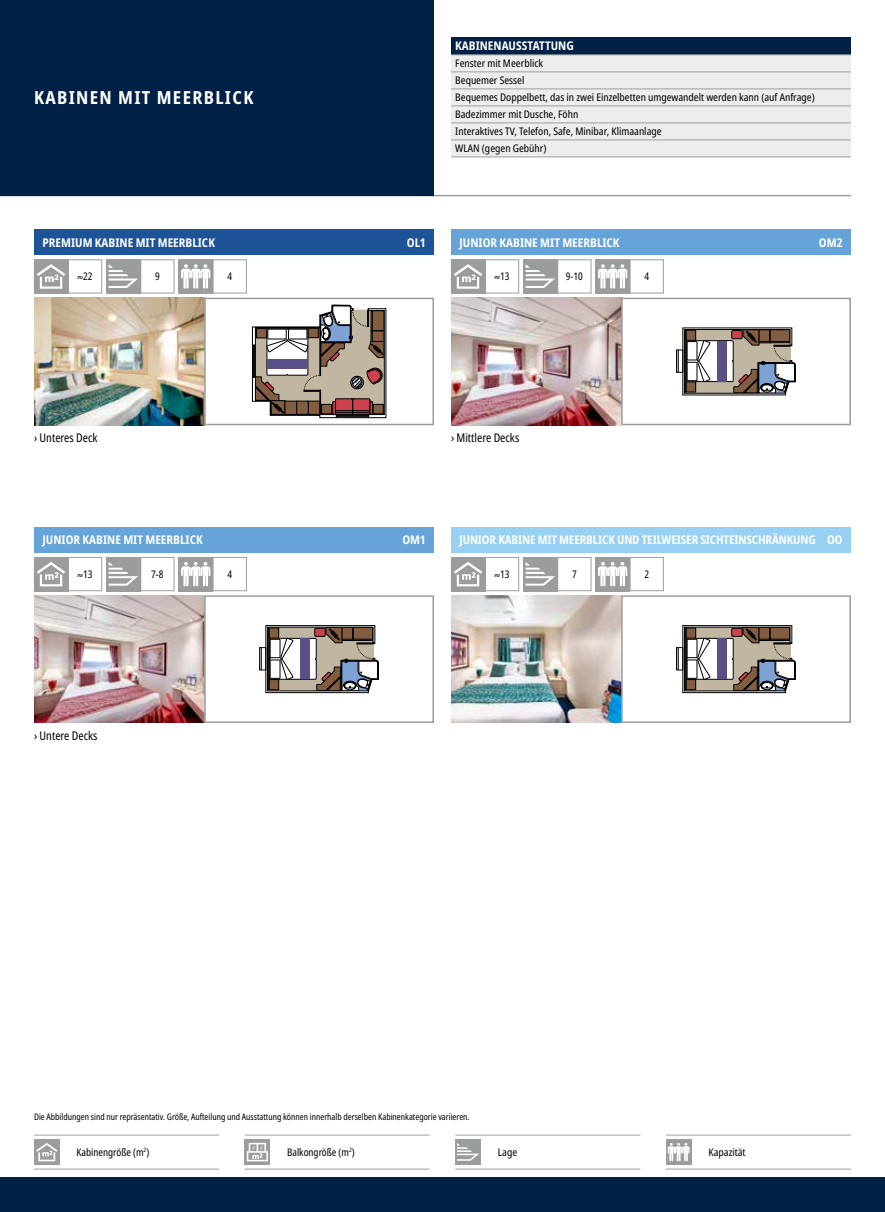
<style>
.page{position:relative;width:885px;height:1212px;background:#fff}
.page>*{position:absolute;margin:0;border:0;box-sizing:border-box;transform-origin:0 0}
.t1{font:700 condensed 18px "Noto Sans";letter-spacing:.075em;color:#fff}
.t2{font:700 condensed 12px "Noto Sans";color:#fff}
.t3{font:condensed 12px "Noto Sans";color:#000;scale:.95 1}
.t4{font:condensed 10.5px/17px "Noto Sans";color:#000}
.t5{font:condensed 10.5px "Noto Sans";color:#000;scale:.95 1}
.t6{font:condensed 9px "Noto Sans";color:#000;scale:.95 1}
</style>
<div class="page">
<img style="left:34px;top:595px;width:170px;height:128px">
<img style="left:451px;top:595px;width:170px;height:128px">
<img style="left:451px;top:298px;width:170px;height:127px">
<img style="left:34px;top:298px;width:170px;height:127px">
<div style="left:676px;top:350px;width:6px;height:22px;border:1px solid #000"></div>
<svg style="left:678px;top:328px;width:117px;height:67px"></svg>
<div style="left:621px;top:298px;width:229px;height:127px;border:2px solid #9d9d9c"></div>
<svg style="left:252px;top:305px;width:134px;height:113px"></svg>
<div style="left:204px;top:298px;width:230px;height:127px;border:2px solid #9d9d9c"></div>
<div style="left:259px;top:647px;width:7px;height:23px;border:1px solid #000"></div>
<svg style="left:260px;top:625px;width:118px;height:68px"></svg>
<div style="left:204px;top:595px;width:230px;height:128px;border:2px solid #9d9d9c"></div>
<div style="left:676px;top:647px;width:6px;height:23px;border:1px solid #000"></div>
<svg style="left:678px;top:625px;width:117px;height:68px"></svg>
<div style="left:621px;top:595px;width:229px;height:128px;border:2px solid #9d9d9c"></div>
<div style="left:0;top:1178px;width:884px;height:34px;background:#002046"></div>
<hr style="left:0;top:195px;width:850px;height:1px;background:#9d9d9c">
<div style="left:451px;top:259px;width:34px;height:34px;background:#9b9d9d"></div>
<svg style="left:454px;top:264px;width:28px;height:25px"></svg>
<div style="left:485px;top:259px;width:34px;height:34px;border:1px solid #9d9d9c"></div>
<div style="left:34px;top:259px;width:34px;height:34px;background:#9b9d9d"></div>
<svg style="left:37px;top:264px;width:28px;height:25px"></svg>
<div style="left:68px;top:259px;width:34px;height:34px;border:1px solid #9d9d9c"></div>
<div style="left:523px;top:259px;width:34px;height:34px;background:#9b9d9d"></div>
<svg style="left:525px;top:265px;width:30px;height:23px"></svg>
<div style="left:557px;top:259px;width:34px;height:34px;border:1px solid #9d9d9c"></div>
<div style="left:106px;top:259px;width:34px;height:34px;background:#9b9d9d"></div>
<svg style="left:109px;top:265px;width:29px;height:23px"></svg>
<div style="left:140px;top:259px;width:34px;height:34px;border:1px solid #9d9d9c"></div>
<div style="left:34px;top:557px;width:34px;height:34px;background:#9b9d9d"></div>
<svg style="left:37px;top:562px;width:28px;height:24px"></svg>
<div style="left:68px;top:557px;width:34px;height:34px;border:1px solid #9d9d9c"></div>
<div style="left:451px;top:557px;width:34px;height:34px;background:#9b9d9d"></div>
<svg style="left:454px;top:562px;width:28px;height:24px"></svg>
<div style="left:485px;top:557px;width:34px;height:34px;border:1px solid #9d9d9c"></div>
<div style="left:106px;top:557px;width:34px;height:34px;background:#9b9d9d"></div>
<svg style="left:109px;top:562px;width:29px;height:24px"></svg>
<div style="left:140px;top:557px;width:34px;height:34px;border:1px solid #9d9d9c"></div>
<div style="left:523px;top:557px;width:34px;height:34px;background:#9b9d9d"></div>
<svg style="left:525px;top:562px;width:30px;height:24px"></svg>
<div style="left:557px;top:557px;width:34px;height:34px;border:1px solid #9d9d9c"></div>
<div style="left:595px;top:259px;width:34px;height:34px;background:#9b9d9d"></div>
<svg style="left:598px;top:264px;width:29px;height:25px"></svg>
<div style="left:179px;top:259px;width:34px;height:34px;background:#9b9d9d"></div>
<svg style="left:181px;top:264px;width:29px;height:25px"></svg>
<div style="left:179px;top:557px;width:34px;height:34px;background:#9b9d9d"></div>
<svg style="left:181px;top:562px;width:29px;height:24px"></svg>
<div style="left:595px;top:557px;width:34px;height:34px;background:#9b9d9d"></div>
<svg style="left:598px;top:562px;width:29px;height:24px"></svg>
<div style="left:629px;top:259px;width:34px;height:34px;border:1px solid #9d9d9c"></div>
<div style="left:213px;top:259px;width:34px;height:34px;border:1px solid #9d9d9c"></div>
<div style="left:213px;top:557px;width:34px;height:34px;border:1px solid #9d9d9c"></div>
<div style="left:629px;top:557px;width:34px;height:34px;border:1px solid #9d9d9c"></div>
<div style="left:0;top:0;width:434px;height:196px;background:#002046"></div>
<div style="left:451px;top:230px;width:399px;height:25px;background:#65a3d8"></div>
<div style="left:34px;top:230px;width:400px;height:25px;background:#1e5397"></div>
<div style="left:34px;top:527px;width:400px;height:26px;background:#65a3d8"></div>
<div style="left:451px;top:527px;width:399px;height:26px;background:#97d0f3"></div>
<div style="left:451px;top:38px;width:399px;height:17px;background:#002046"></div>
<svg style="left:451px;top:55px;width:399px;height:102px;background:#eaeaea"></svg>
<hr style="left:451px;top:54px;width:399px;height:1px;background:#9d9d9c">
<hr style="left:451px;top:71px;width:399px;height:1px;background:#9d9d9c">
<hr style="left:451px;top:88px;width:399px;height:1px;background:#9d9d9c">
<hr style="left:451px;top:105px;width:399px;height:1px;background:#9d9d9c">
<hr style="left:451px;top:123px;width:399px;height:1px;background:#9d9d9c">
<hr style="left:451px;top:140px;width:399px;height:1px;background:#9d9d9c">
<hr style="left:451px;top:157px;width:399px;height:1px;background:#9d9d9c">
<hr style="left:34px;top:1135px;width:34px;height:1px;background:#9d9d9c">
<hr style="left:68px;top:1135px;width:151px;height:1px;background:#9d9d9c">
<hr style="left:34px;top:1169px;width:34px;height:1px;background:#9d9d9c">
<hr style="left:68px;top:1169px;width:151px;height:1px;background:#9d9d9c">
<div style="left:34px;top:1139px;width:26px;height:26px;background:#9b9d9d"></div>
<svg style="left:36px;top:1143px;width:21px;height:18px"></svg>
<hr style="left:244px;top:1135px;width:35px;height:1px;background:#9d9d9c">
<hr style="left:279px;top:1135px;width:150px;height:1px;background:#9d9d9c">
<hr style="left:244px;top:1169px;width:35px;height:1px;background:#9d9d9c">
<hr style="left:279px;top:1169px;width:150px;height:1px;background:#9d9d9c">
<svg style="left:244px;top:1139px;width:26px;height:26px"></svg>
<svg style="left:247px;top:1143px;width:21px;height:18px"></svg>
<hr style="left:455px;top:1135px;width:34px;height:1px;background:#9d9d9c">
<hr style="left:489px;top:1135px;width:151px;height:1px;background:#9d9d9c">
<hr style="left:455px;top:1169px;width:34px;height:1px;background:#9d9d9c">
<hr style="left:489px;top:1169px;width:151px;height:1px;background:#9d9d9c">
<div style="left:455px;top:1139px;width:25px;height:26px;background:#9b9d9d"></div>
<svg style="left:457px;top:1143px;width:22px;height:18px"></svg>
<hr style="left:665px;top:1135px;width:34px;height:1px;background:#9d9d9c">
<hr style="left:699px;top:1135px;width:151px;height:1px;background:#9d9d9c">
<hr style="left:665px;top:1169px;width:34px;height:1px;background:#9d9d9c">
<hr style="left:699px;top:1169px;width:151px;height:1px;background:#9d9d9c">
<div style="left:665px;top:1139px;width:26px;height:26px;background:#9b9d9d"></div>
<svg style="left:667px;top:1143px;width:22px;height:18px"></svg>
<h1 class="t1" style="left:34px;top:85px;width:221px">KABINEN MIT MEERBLICK</h1>
<p class="t2" style="left:455px;top:37px;width:120px">KABINENAUSSTATTUNG</p>
<p class="t4" style="left:455px;top:55px;width:361px">Fenster mit Meerblick<br>Bequemer Sessel<br>Bequemes Doppelbett, das in zwei Einzelbetten umgewandelt werden kann (auf Anfrage)<br>Badezimmer mit Dusche, Föhn<br>Interaktives TV, Telefon, Safe, Minibar, Klimaanlage<br>WLAN (gegen Gebühr)</p>
<p class="t2" style="left:43px;top:234px;width:174px">PREMIUM KABINE MIT MEERBLICK</p>
<p class="t2" style="left:407px;top:234px;width:20px">OL1</p>
<p class="t2" style="left:459px;top:234px;width:162px">JUNIOR KABINE MIT MEERBLICK</p>
<p class="t2" style="left:818px;top:234px;width:25px">OM2</p>
<p class="t5" style="left:78px;top:269px;width:17px">≈22</p>
<p class="t5" style="left:155px;top:269px;width:6px">9</p>
<p class="t5" style="left:494px;top:269px;width:17px">≈13</p>
<p class="t5" style="left:566px;top:269px;width:19px">9-10</p>
<p class="t5" style="left:227px;top:269px;width:6px">4</p>
<p class="t5" style="left:644px;top:269px;width:6px">4</p>
<p class="t3" style="left:34px;top:430px;width:68px">› Unteres Deck</p>
<p class="t3" style="left:451px;top:430px;width:73px">› Mittlere Decks</p>
<p class="t2" style="left:43px;top:531px;width:162px">JUNIOR KABINE MIT MEERBLICK</p>
<p class="t2" style="left:402px;top:531px;width:25px">OM1</p>
<p class="t2" style="left:459px;top:531px;width:384px">JUNIOR KABINE MIT MEERBLICK UND TEILWEISER SICHTEINSCHRÄNKUNG OO</p>
<p class="t5" style="left:78px;top:567px;width:17px">≈13</p>
<p class="t5" style="left:151px;top:567px;width:14px">7-8</p>
<p class="t5" style="left:494px;top:567px;width:17px">≈13</p>
<p class="t5" style="left:572px;top:567px;width:6px">7</p>
<p class="t5" style="left:227px;top:567px;width:6px">4</p>
<p class="t5" style="left:644px;top:567px;width:6px">2</p>
<p class="t3" style="left:34px;top:727px;width:68px">› Untere Decks</p>
<p class="t6" style="left:34px;top:1110px;width:460px">Die Abbildungen sind nur repräsentativ. Größe, Aufteilung und Ausstattung können innerhalb derselben Kabinenkategorie variieren.</p>
<p class="t5" style="left:77px;top:1145px;width:78px">Kabinengröße (m<sup>2</sup>)</p>
<p class="t5" style="left:287px;top:1145px;width:73px">Balkongröße (m<sup>2</sup>)</p>
<p class="t4" style="left:497px;top:1144px;width:21px">Lage</p>
<p class="t4" style="left:708px;top:1144px;width:39px">Kapazität</p>
</div>
